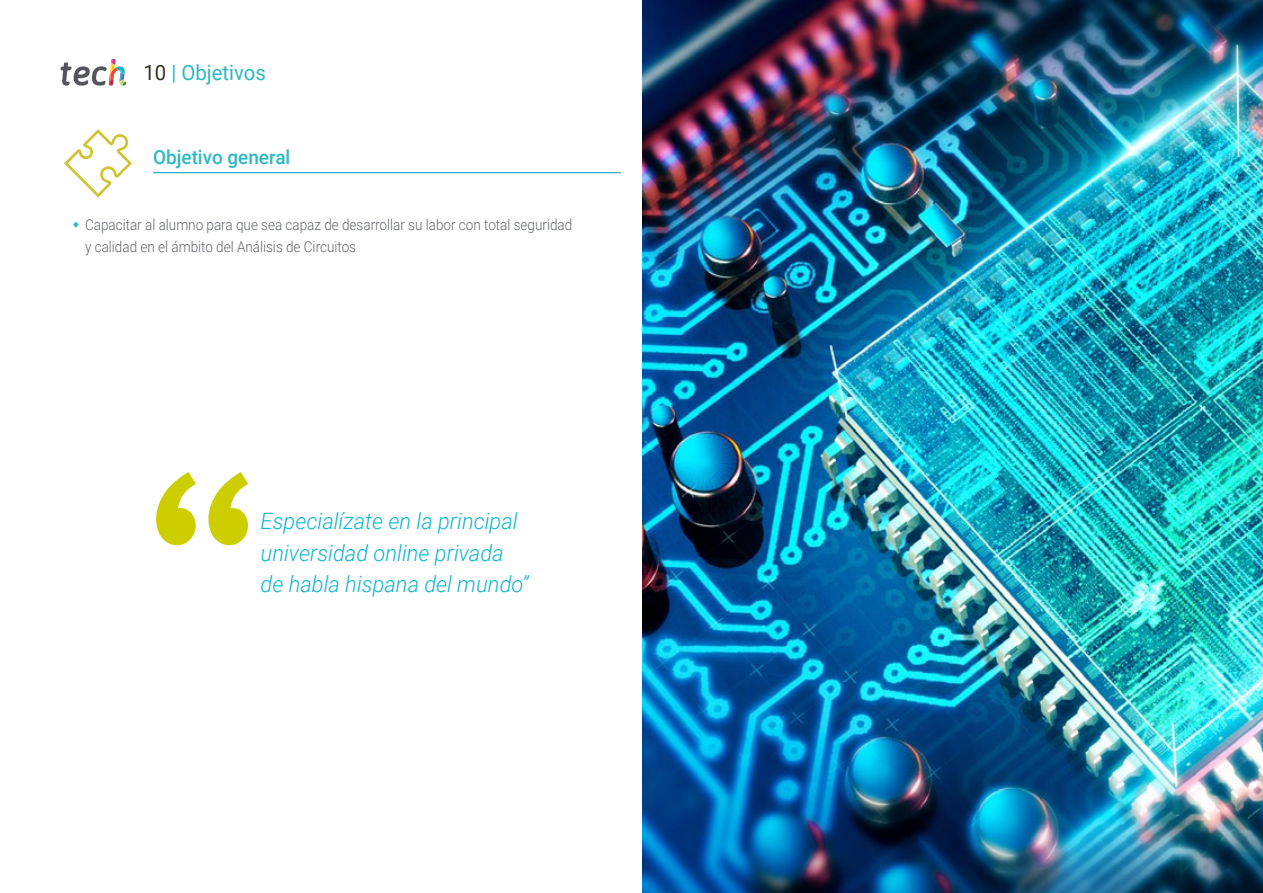
<style>
.page{position:relative;width:1263px;height:893px;background:#fff}
.page>*{position:absolute;margin:0;border:0;box-sizing:border-box;transform-origin:0 0}
.t1{font:italic 300 22.5px/31.5px "Roboto";color:#0fb6cf}
.t2{font:21px "Roboto";color:#2db8c5}
.t3{font:500 19.5px "Roboto";color:#2db8c5}
.t4{font:300 15px/22.5px "Roboto";color:#61646a;scale:.9 1}
.s1{color:#312e20}
</style>
<div class="page">
<img style="left:642px;top:0;width:621px;height:893px">
<svg style="left:61px;top:59px;width:65px;height:27px"></svg>
<svg style="left:156px;top:472px;width:92px;height:73px"></svg>
<hr style="left:153px;top:172px;width:468px;height:1px;background:#2db8c5">
<svg style="left:64px;top:129px;width:68px;height:68px"></svg>
<h2 class="t2" style="left:144px;top:57px;width:124px"><span class="s1">10</span> | Objetivos</h2>
<h3 class="t3" style="left:153px;top:144px;width:139px">Objetivo general</h3>
<p class="t4" style="left:85px;top:213px;width:543px">Capacitar al alumno para que sea capaz de desarrollar su labor con total seguridad y calidad en el ámbito del Análisis de Circuitos</p>
<h1 class="t1" style="left:261px;top:505px;width:269px">Especialízate en la principal universidad online privada de habla hispana del mundo”</h1>
</div>
